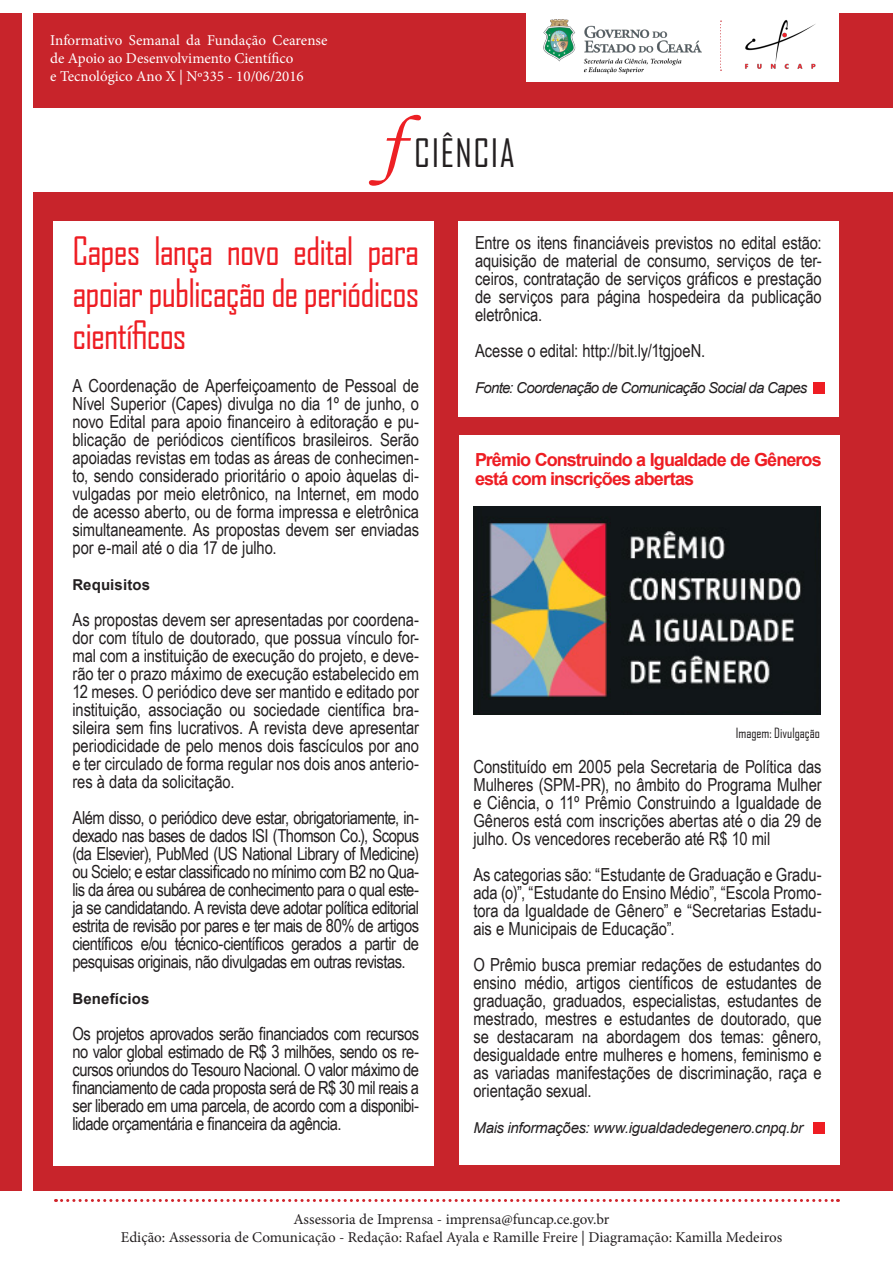
<style>
.page{position:relative;width:893px;height:1263px;background:#fff}
.page>*{position:absolute;margin:0;border:0;box-sizing:border-box;transform-origin:0 0}
.t1{font:37.5px/42px "Agency FB";letter-spacing:-.025em;color:#ee1d23;text-align:justify}
.t2{font:37.5px "Agency FB";letter-spacing:.04em;color:#231f20}
.t3{font:18px/18px "Arial Narrow";letter-spacing:-.005em;color:#231f20;text-align:justify}
.t4{font:700 18px/19.5px "Arial";letter-spacing:-.05em;color:#ee1d23}
.t5{font:15px "Minion Pro";color:#231f20}
.t6{font:15px/18px "Minion Pro";color:#fff}
.t7{font:italic 15px "Arial";letter-spacing:-.035em;color:#231f20}
.t8{font:700 15px "Arial";letter-spacing:.01em;color:#231f20}
.t9{font:13.5px "Agency FB";color:#231f20}
.s1{font-family:"Monotype Corsiva";font-size:75px;color:#ed2024}
</style>
<div class="page">
<svg style="left:56px;top:1199px;width:782px;height:3px"></svg>
<div style="left:0;top:13px;width:893px;height:1178px;background:#c8242b"></div>
<div style="left:526px;top:6px;width:312px;height:75px;background:#fff"></div>
<div style="left:24px;top:109px;width:869px;height:83px;background:#fff"></div>
<div style="left:23px;top:0;width:10px;height:1263px;background:#fff"></div>
<img style="left:543px;top:19px;width:159px;height:55px">
<img style="left:745px;top:20px;width:71px;height:49px">
<svg style="left:720px;top:21px;width:1px;height:50px"></svg>
<div style="left:54px;top:221px;width:380px;height:944px;background:#fff"></div>
<div style="left:458px;top:221px;width:380px;height:196px;background:#fff"></div>
<div style="left:459px;top:436px;width:380px;height:729px;background:#fff"></div>
<div style="left:813px;top:382px;width:12px;height:12px;background:#ee1d23"></div>
<img style="left:473px;top:506px;width:347px;height:208px">
<div style="left:813px;top:1122px;width:12px;height:11px;background:#ee1d23"></div>
<p class="t6" style="left:50px;top:31px;width:279px">Informativo Semanal da Fundação Cearense de Apoio ao Desenvolvimento Científico</p>
<p class="t6" style="left:50px;top:67px;width:255px">e Tecnológico Ano X | Nº335 - 10/06/2016</p>
<p class="t2" style="left:380px;top:130px;width:137px"><span class="s1">f</span> CIÊNCIA</p>
<p class="t1" style="left:72px;top:229px;width:348px">Capes lança novo edital para apoiar publicação de periódicos científicos</p>
<p class="t3" style="left:72px;top:376px;width:348px">A Coordenação de Aperfeiçoamento de Pessoal de Nível Superior (Capes) divulga no dia 1º de junho, o novo Edital para apoio financeiro à editoração e pu&shy;blicação de periódicos científicos brasileiros. Serão apoiadas revistas em todas as áreas de conhecimen&shy;to, sendo considerado prioritário o apoio àquelas di&shy;vulgadas por meio eletrônico, na Internet, em modo de acesso aberto, ou de forma impressa e eletrônica simultaneamente. As propostas devem ser enviadas por e-mail até o dia 17 de julho.</p>
<p class="t8" style="left:72px;top:574px;width:79px">Requisitos</p>
<p class="t3" style="left:72px;top:610px;width:348px">As propostas devem ser apresentadas por coordena&shy;dor com título de doutorado, que possua vínculo for&shy;mal com a instituição de execução do projeto, e deve&shy;rão ter o prazo máximo de execução estabelecido em 12 meses. O periódico deve ser mantido e editado por instituição, associação ou sociedade científica bra&shy;sileira sem fins lucrativos. A revista deve apresentar periodicidade de pelo menos dois fascículos por ano e ter circulado de forma regular nos dois anos anterio&shy;res à data da solicitação.</p>
<p class="t3" style="left:72px;top:808px;width:348px">Além disso, o periódico deve estar, obrigatoriamente, in&shy;dexado nas bases de dados ISI (Thomson Co.), Scopus (da Elsevier), PubMed (US National Library of Medicine) ou Scielo; e estar classificado no mínimo com B2 no Qua&shy;lis da área ou subárea de conhecimento para o qual este&shy;ja se candidatando. A revista deve adotar política editorial estrita de revisão por pares e ter mais de 80% de artigos científicos e/ou técnico-científicos gerados a partir de pesquisas originais, não divulgadas em outras revistas.</p>
<p class="t8" style="left:72px;top:988px;width:79px">Benefícios</p>
<p class="t3" style="left:72px;top:1024px;width:348px">Os projetos aprovados serão financiados com recursos no valor global estimado de R$ 3 milhões, sendo os re&shy;cursos oriundos do Tesouro Nacional. O valor máximo de financiamento de cada proposta será de R$ 30 mil reais a ser liberado em uma parcela, de acordo com a disponibi&shy;lidade orçamentária e financeira da agência.</p>
<p class="t3" style="left:475px;top:233px;width:348px">Entre os itens financiáveis previstos no edital estão: aquisição de material de consumo, serviços de ter&shy;ceiros, contratação de serviços gráficos e prestação de serviços para página hospedeira da publicação eletrônica.</p>
<p class="t3" style="left:475px;top:341px;width:232px">Acesse o edital: http://bit.ly/1tgjoeN.</p>
<p class="t7" style="left:475px;top:378px;width:334px">Fonte: Coordenação de Comunicação Social da Capes</p>
<p class="t4" style="left:475px;top:450px;width:348px">Prêmio Construindo a Igualdade de Gêneros está com inscrições abertas</p>
<p class="t9" style="left:736px;top:725px;width:86px">Imagem: Divulgação</p>
<p class="t3" style="left:473px;top:757px;width:350px">Constituído em 2005 pela Secretaria de Política das Mulheres (SPM-PR), no âmbito do Programa Mulher e Ciência, o 11º Prêmio Construindo a Igualdade de Gêneros está com inscrições abertas até o dia 29 de julho. Os vencedores receberão até R$ 10 mil</p>
<p class="t3" style="left:473px;top:865px;width:350px">As categorias são: “Estudante de Graduação e Gradu&shy;ada (o)”, “Estudante do Ensino Médio”, “Escola Promo&shy;tora da Igualdade de Gênero” e “Secretarias Estadu&shy;ais e Municipais de Educação”.</p>
<p class="t3" style="left:473px;top:955px;width:350px">O Prêmio busca premiar redações de estudantes do ensino médio, artigos científicos de estudantes de graduação, graduados, especialistas, estudantes de mestrado, mestres e estudantes de doutorado, que se destacaram na abordagem dos temas: gênero, desigualdade entre mulheres e homens, feminismo e as variadas manifestações de discriminação, raça e orientação sexual.</p>
<p class="t7" style="left:473px;top:1118px;width:331px">Mais informações: www.igualdadedegenero.cnpq.br</p>
<p class="t5" style="left:293px;top:1209px;width:318px">Assessoria de Imprensa - imprensa@funcap.ce.gov.br</p>
<p class="t5" style="left:121px;top:1227px;width:663px">Edição: Assessoria de Comunicação - Redação: Rafael Ayala e Ramille Freire | Diagramação: Kamilla Medeiros</p>
</div>
